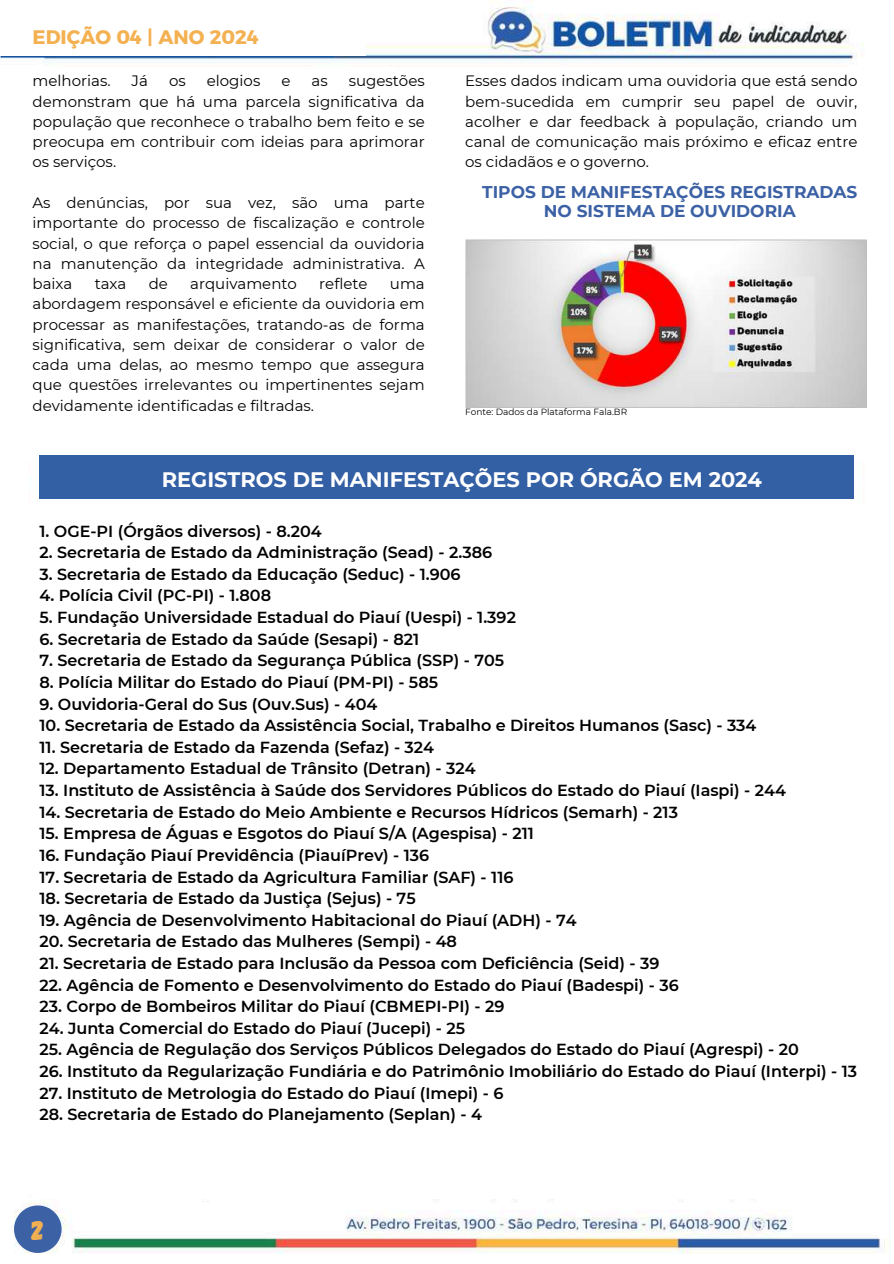
<style>
.page{position:relative;width:894px;height:1264px;background:#fff}
.page>*{position:absolute;margin:0;border:0;box-sizing:border-box;transform-origin:0 0}
.t1{font:27px "Gagalin";color:#f4b152}
.t2{font:700 20.85px "Montserrat";color:#fff}
.t3{font:19.5px "Kief Montaser Bold";color:#f4b152}
.t4{font:700 16.95px/19px "Montserrat";color:#3c61a5;text-align:center}
.t5{font:600 16.05px "Montserrat";color:#000}
.t6{font:15px/20.2px "Montserrat";color:#000;text-align:justify}
.t7{font:9px "Montserrat";color:#000}
</style>
<div class="page">
<img style="left:0;top:5px;width:885px;height:1249px">
<div style="left:0;top:0;width:366px;height:56px;background:#fff"></div>
<div style="left:18px;top:67px;width:848px;height:343px;background:#fff"></div>
<div style="left:33px;top:381px;width:823px;height:817px;background:#fff"></div>
<svg style="left:14px;top:1205px;width:47px;height:47px"></svg>
<img style="left:465px;top:239px;width:401px;height:168px">
<div style="left:39px;top:455px;width:814px;height:44px;background:#335fa5"></div>
<p class="t3" style="left:33px;top:25px;width:228px">EDIÇÃO 04 | ANO 2024</p>
<p class="t6" style="left:33px;top:71px;width:79px">melhorias.</p>
<p class="t6" style="left:131px;top:71px;width:18px">Já</p>
<p class="t6" style="left:169px;top:71px;width:18px">os</p>
<p class="t6" style="left:207px;top:71px;width:55px">elogios</p>
<p class="t6" style="left:281px;top:71px;width:11px">e</p>
<p class="t6" style="left:311px;top:71px;width:18px">as</p>
<p class="t6" style="left:33px;top:71px;width:393px;text-indent:316px">sugestões demonstram que há uma parcela significativa da população que reconhece o trabalho bem feito e se preocupa em contribuir com ideias para aprimorar os serviços.</p>
<p class="t6" style="left:33px;top:192px;width:393px">As denúncias, por sua vez, são uma parte importante do processo de fiscalização e controle social, o que reforça o papel essencial da ouvidoria na manutenção da integridade administrativa. A baixa</p>
<p class="t6" style="left:95px;top:273px;width:33px">taxa</p>
<p class="t6" style="left:149px;top:273px;width:21px">de</p>
<p class="t6" style="left:190px;top:273px;width:108px">arquivamento</p>
<p class="t6" style="left:319px;top:273px;width:50px">reflete</p>
<p class="t6" style="left:33px;top:273px;width:393px;text-indent:357px">uma abordagem responsável e eficiente da ouvidoria em processar as manifestações, tratando-as de forma significativa, sem deixar de considerar o valor de cada uma delas, ao mesmo tempo que assegura que questões irrelevantes ou impertinentes sejam devidamente identificadas e filtradas.</p>
<p class="t6" style="left:465px;top:71px;width:393px">Esses dados indicam uma ouvidoria que está sendo bem-sucedida em cumprir seu papel de ouvir, acolher e dar feedback à população, criando um canal de comunicação mais próximo e eficaz entre os cidadãos e o governo.</p>
<p class="t4" style="left:482px;top:182px;width:376px">TIPOS DE MANIFESTAÇÕES REGISTRADAS<br>NO SISTEMA DE OUVIDORIA</p>
<p class="t7" style="left:465px;top:406px;width:164px">Fonte: Dados da Plataforma Fala.BR</p>
<p class="t2" style="left:162px;top:467px;width:601px">REGISTROS DE MANIFESTAÇÕES POR ÓRGÃO EM 2024</p>
<p class="t5" style="left:39px;top:521px;width:283px">1. OGE-PI (Órgãos diversos) - 8.204</p>
<p class="t5" style="left:39px;top:542px;width:454px">2. Secretaria de Estado da Administração (Sead) - 2.386</p>
<p class="t5" style="left:39px;top:564px;width:422px">3. Secretaria de Estado da Educação (Seduc) - 1.906</p>
<p class="t5" style="left:39px;top:586px;width:233px">4. Polícia Civil (PC-PI) - 1.808</p>
<p class="t5" style="left:39px;top:607px;width:478px">5. Fundação Universidade Estadual do Piauí (Uespi) - 1.392</p>
<p class="t5" style="left:39px;top:629px;width:381px">6. Secretaria de Estado da Saúde (Sesapi) - 821</p>
<p class="t5" style="left:39px;top:650px;width:466px">7. Secretaria de Estado da Segurança Pública (SSP) - 705</p>
<p class="t5" style="left:39px;top:672px;width:400px">8. Polícia Militar do Estado do Piauí (PM-PI) - 585</p>
<p class="t5" style="left:39px;top:694px;width:339px">9. Ouvidoria-Geral do Sus (Ouv.Sus) - 404</p>
<p class="t5" style="left:39px;top:715px;width:718px">10. Secretaria de Estado da Assistência Social, Trabalho e Direitos Humanos (Sasc) - 334</p>
<p class="t5" style="left:39px;top:737px;width:396px">11. Secretaria de Estado da Fazenda (Sefaz) - 324</p>
<p class="t5" style="left:39px;top:759px;width:437px">12. Departamento Estadual de Trânsito (Detran) - 324</p>
<p class="t5" style="left:39px;top:780px;width:747px">13. Instituto de Assistência à Saúde dos Servidores Públicos do Estado do Piauí (Iaspi) - 244</p>
<p class="t5" style="left:39px;top:802px;width:640px">14. Secretaria de Estado do Meio Ambiente e Recursos Hídricos (Semarh) - 213</p>
<p class="t5" style="left:39px;top:823px;width:496px">15. Empresa de Águas e Esgotos do Piauí S/A (Agespisa) - 211</p>
<p class="t5" style="left:39px;top:845px;width:391px">16. Fundação Piauí Previdência (PiauíPrev) - 136</p>
<p class="t5" style="left:39px;top:867px;width:475px">17. Secretaria de Estado da Agricultura Familiar (SAF) - 116</p>
<p class="t5" style="left:39px;top:888px;width:377px">18. Secretaria de Estado da Justiça (Sejus) - 75</p>
<p class="t5" style="left:39px;top:910px;width:538px">19. Agência de Desenvolvimento Habitacional do Piauí (ADH) - 74</p>
<p class="t5" style="left:39px;top:931px;width:419px">20. Secretaria de Estado das Mulheres (Sempi) - 48</p>
<p class="t5" style="left:39px;top:953px;width:621px">21. Secretaria de Estado para Inclusão da Pessoa com Deficiência (Seid) - 39</p>
<p class="t5" style="left:39px;top:975px;width:640px">22. Agência de Fomento e Desenvolvimento do Estado do Piauí (Badespi) - 36</p>
<p class="t5" style="left:39px;top:996px;width:466px">23. Corpo de Bombeiros Militar do Piauí (CBMEPI-PI) - 29</p>
<p class="t5" style="left:39px;top:1018px;width:427px">24. Junta Comercial do Estado do Piauí (Jucepi) - 25</p>
<p class="t5" style="left:39px;top:1039px;width:760px">25. Agência de Regulação dos Serviços Públicos Delegados do Estado do Piauí (Agrespi) - 20</p>
<p class="t5" style="left:39px;top:1061px;width:818px">26. Instituto da Regularização Fundiária e do Patrimônio Imobiliário do Estado do Piauí (Interpi) - 13</p>
<p class="t5" style="left:39px;top:1083px;width:465px">27. Instituto de Metrologia do Estado do Piauí (Imepi) - 6</p>
<p class="t5" style="left:39px;top:1104px;width:444px">28. Secretaria de Estado do Planejamento (Seplan) - 4</p>
<h1 class="t1" style="left:31px;top:1212px;width:14px">2</h1>
</div>
